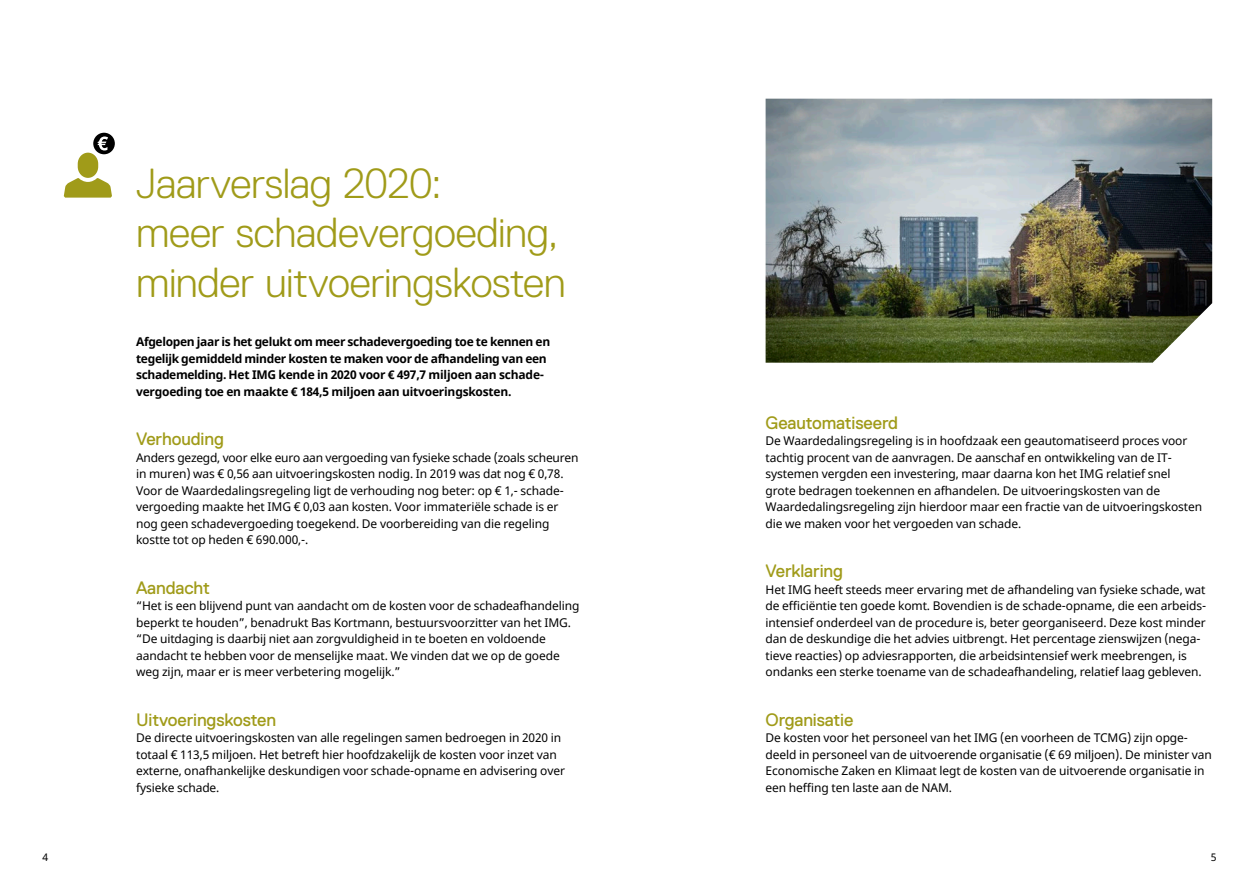
<style>
.page{position:relative;width:1259px;height:893px;background:#fff}
.page>*{position:absolute;margin:0;border:0;box-sizing:border-box;transform-origin:0 0}
.t1{font:300 42px/49.5px "Replica";letter-spacing:-.01em;color:#a09b19}
.t2{font:18px "Replica";letter-spacing:-.01em;color:#a09b19}
.t3{font:12px/16.5px "Noto Sans";letter-spacing:-.01em;color:#000}
.t4{font:700 12px/16.5px "Noto Sans";letter-spacing:-.03em;color:#000}
.t5{font:10.5px "Noto Sans";color:#000}
</style>
<div class="page">
<img style="left:765px;top:99px;width:447px;height:264px">
<svg style="left:64px;top:133px;width:51px;height:65px"></svg>
<h1 class="t1" style="left:136px;top:158px;width:431px">Jaarverslag 2020:<br>meer schadevergoeding, minder uitvoeringskosten</h1>
<p class="t4" style="left:136px;top:334px;width:416px">Afgelopen jaar is het gelukt om meer schadevergoeding toe te kennen en tegelijk gemiddeld minder kosten te maken voor de afhandeling van een schademelding. Het IMG kende in 2020 voor € 497,7 miljoen aan schade&shy;vergoeding toe en maakte € 184,5 miljoen aan uitvoeringskosten.</p>
<h2 class="t2" style="left:136px;top:429px;width:89px">Verhouding</h2>
<p class="t3" style="left:136px;top:449px;width:444px">Anders gezegd, voor elke euro aan vergoeding van fysieke schade (zoals scheuren in muren) was € 0,56 aan uitvoeringskosten nodig. In 2019 was dat nog € 0,78.<br>Voor de Waardedalingsregeling ligt de verhouding nog beter: op € 1,- schade&shy;vergoeding maakte het IMG € 0,03 aan kosten. Voor immateriële schade is er nog geen schadevergoeding toegekend. De voorbereiding van die regeling kostte tot op heden € 690.000,-.</p>
<h2 class="t2" style="left:136px;top:577px;width:75px">Aandacht</h2>
<p class="t3" style="left:136px;top:598px;width:445px">“Het is een blijvend punt van aandacht om de kosten voor de schadeafhandeling beperkt te houden”, benadrukt Bas Kortmann, bestuursvoorzitter van het IMG. “De uitdaging is daarbij niet aan zorgvuldigheid in te boeten en voldoende aandacht te hebben voor de menselijke maat. We vinden dat we op de goede weg zijn, maar er is meer verbetering mogelijk.”</p>
<h2 class="t2" style="left:136px;top:709px;width:142px">Uitvoeringskosten</h2>
<p class="t3" style="left:136px;top:730px;width:430px">De directe uitvoeringskosten van alle regelingen samen bedroegen in 2020 in totaal € 113,5 miljoen. Het betreft hier hoofdzakelijk de kosten voor inzet van externe, onafhankelijke deskundigen voor schade-opname en advisering over fysieke schade.</p>
<h2 class="t2" style="left:765px;top:412px;width:134px">Geautomatiseerd</h2>
<p class="t3" style="left:765px;top:433px;width:438px">De Waardedalingsregeling is in hoofdzaak een geautomatiseerd proces voor tachtig procent van de aanvragen. De aanschaf en ontwikkeling van de IT&shy;systemen vergden een investering, maar daarna kon het IMG relatief snel grote bedragen toekennen en afhandelen. De uitvoeringskosten van de Waardedalingsregeling zijn hierdoor maar een fractie van de uitvoeringskosten die we maken voor het vergoeden van schade.</p>
<h2 class="t2" style="left:765px;top:561px;width:79px">Verklaring</h2>
<p class="t3" style="left:765px;top:581px;width:442px">Het IMG heeft steeds meer ervaring met de afhandeling van fysieke schade, wat de efficiëntie ten goede komt. Bovendien is de schade-opname, die een arbeids&shy;intensief onderdeel van de procedure is, beter georganiseerd. Deze kost minder dan de deskundige die het advies uitbrengt. Het percentage zienswijzen (nega&shy;tieve reacties) op adviesrapporten, die arbeidsintensief werk meebrengen, is ondanks een sterke toename van de schadeafhandeling, relatief laag gebleven.</p>
<h2 class="t2" style="left:765px;top:709px;width:89px">Organisatie</h2>
<p class="t3" style="left:765px;top:730px;width:448px">De kosten voor het personeel van het IMG (en voorheen de TCMG) zijn opge&shy;deeld in personeel van de uitvoerende organisatie (€ 69 miljoen). De minister van Economische Zaken en Klimaat legt de kosten van de uitvoerende organisatie in een heffing ten laste aan de NAM.</p>
<p class="t5" style="left:43px;top:850px;width:7px">4</p>
<p class="t5" style="left:1210px;top:850px;width:7px">5</p>
</div>
